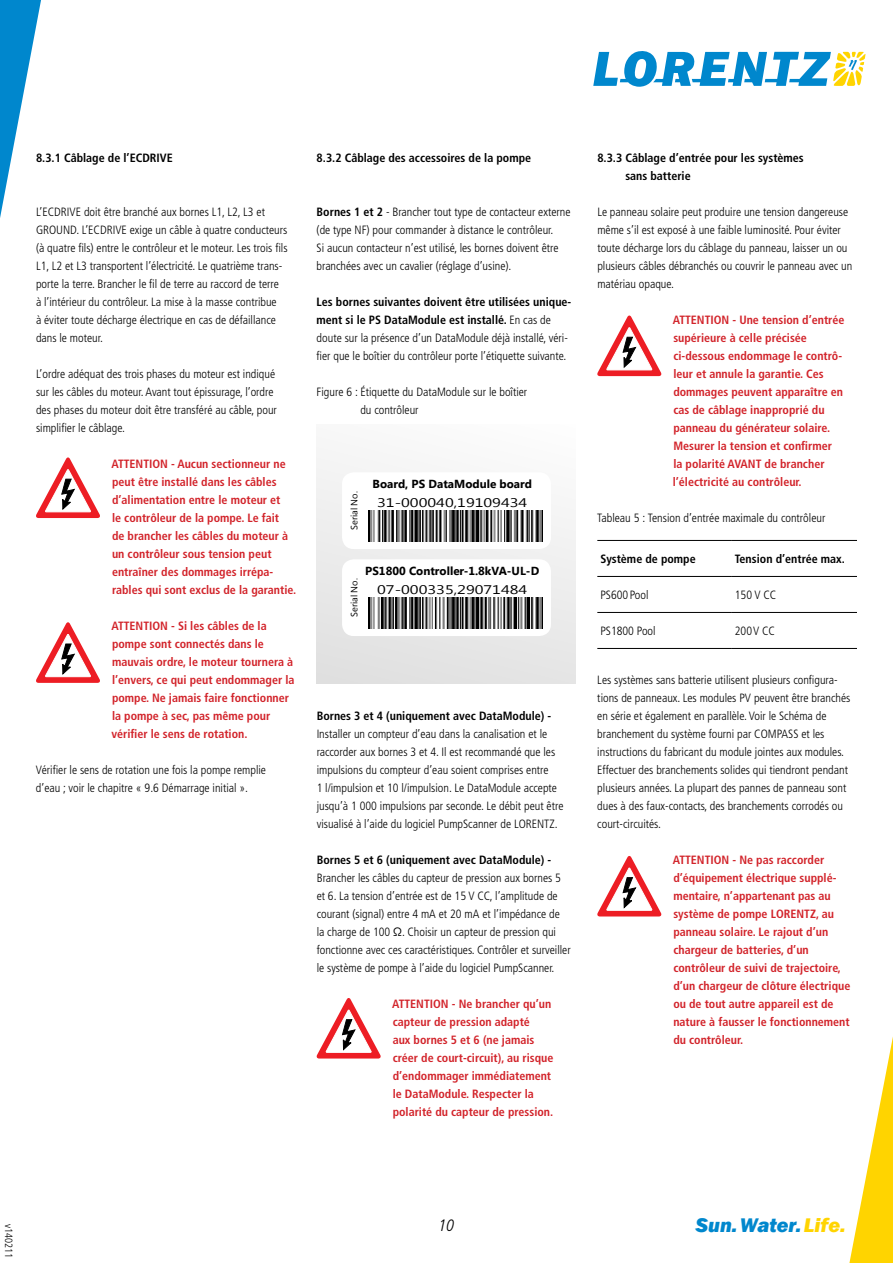
<style>
.page{position:relative;width:893px;height:1263px;background:#fff}
.page>*{position:absolute;margin:0;border:0;box-sizing:border-box;transform-origin:0 0}
.t1{font:italic 800 20.25px "Franklin Gothic";color:#0087cd}
.t2{font:italic 300 condensed 16.5px "Frutiger LT Pro";color:#000}
.t3{font:12.45px "Segoe UI";color:#000;scale:1.3 1}
.t4{font:300 condensed 12px/18px "Frutiger LT Pro";color:#000}
.t5{font:700 condensed 12px/18px "Frutiger LT Pro";color:#d2232a}
.t6{font:700 condensed 12px/18px "Frutiger LT Pro";color:#000}
.t7{font:700 11.7px "Segoe UI";color:#000}
.t8{font:300 condensed 10.5px "Frutiger LT Pro";color:#000}
.t9{font:9.15px "Segoe UI";color:#000}
.s1{font-weight:700}
.s2{color:#ffd400}
</style>
<div class="page">
<svg style="left:593px;top:51px;width:272px;height:36px"></svg>
<svg style="left:0;top:0;width:41px;height:218px"></svg>
<svg style="left:849px;top:1037px;width:44px;height:226px"></svg>
<svg style="left:36px;top:457px;width:64px;height:61px"></svg>
<svg style="left:36px;top:622px;width:64px;height:61px"></svg>
<div style="left:317px;top:424px;width:259px;height:260px;background:linear-gradient(to right,#ebebeb,#f1f1f1)"></div>
<div style="left:342px;top:472px;width:209px;height:77px;background:#fff;border-radius:12px"></div>
<div style="left:342px;top:559px;width:209px;height:77px;background:#fff;border-radius:12px"></div>
<img style="left:368px;top:511px;width:175px;height:30px">
<img style="left:368px;top:598px;width:175px;height:30px">
<svg style="left:317px;top:998px;width:64px;height:60px"></svg>
<svg style="left:597px;top:315px;width:64px;height:61px"></svg>
<hr style="left:597px;top:540px;width:135px;height:1px;background:#000">
<hr style="left:597px;top:576px;width:135px;height:1px;background:#000">
<hr style="left:597px;top:612px;width:135px;height:1px;background:#000">
<hr style="left:597px;top:648px;width:135px;height:1px;background:#000">
<hr style="left:732px;top:540px;width:125px;height:1px;background:#000">
<hr style="left:732px;top:576px;width:125px;height:1px;background:#000">
<hr style="left:732px;top:612px;width:125px;height:1px;background:#000">
<hr style="left:732px;top:648px;width:125px;height:1px;background:#000">
<svg style="left:597px;top:856px;width:64px;height:60px"></svg>
<p class="t6" style="left:36px;top:149px;width:138px">8.3.1 Câblage de l’ECDRIVE</p>
<p class="t4" style="left:36px;top:203px;width:253px">L’ECDRIVE doit être branché aux bornes L1, L2, L3 et GROUND. L’ECDRIVE exige un câble à quatre conducteurs (à quatre fils) entre le contrôleur et le moteur. Les trois fils L1, L2 et L3 transportent l’électricité. Le quatrième trans&shy;porte la terre. Brancher le fil de terre au raccord de terre<br>à l’intérieur du contrôleur. La mise à la masse contribue<br>à éviter toute décharge électrique en cas de défaillance dans le moteur.</p>
<p class="t4" style="left:36px;top:365px;width:242px">L’ordre adéquat des trois phases du moteur est indiqué sur les câbles du moteur. Avant tout épissurage, l’ordre des phases du moteur doit être transféré au câble, pour simplifier le câblage.</p>
<p class="t5" style="left:111px;top:455px;width:186px">ATTENTION - Aucun sectionneur ne peut être installé dans les câbles d’alimentation entre le moteur et<br>le contrôleur de la pompe. Le fait<br>de brancher les câbles du moteur à un contrôleur sous tension peut entraîner des dommages irrépa&shy;rables qui sont exclus de la garantie.</p>
<p class="t5" style="left:111px;top:617px;width:185px">ATTENTION - Si les câbles de la pompe sont connectés dans le mauvais ordre, le moteur tournera à l’envers, ce qui peut endommager la pompe. Ne jamais faire fonctionner la pompe à sec, pas même pour vérifier le sens de rotation.</p>
<p class="t4" style="left:36px;top:761px;width:232px">Vérifier le sens de rotation une fois la pompe remplie d’eau ; voir le chapitre « 9.6 Démarrage initial ».</p>
<p class="t6" style="left:317px;top:149px;width:216px">8.3.2 Câblage des accessoires de la pompe</p>
<p class="t4" style="left:317px;top:203px;width:255px"><span class="s1">Bornes 1 et 2</span> - Brancher tout type de contacteur externe (de type NF) pour commander à distance le contrôleur.<br>Si aucun contacteur n’est utilisé, les bornes doivent être branchées avec un cavalier (réglage d’usine).</p>
<p class="t4" style="left:317px;top:293px;width:255px"><span class="s1">Les bornes suivantes doivent être utilisées unique&shy;ment si le PS DataModule est installé.</span> En cas de doute sur la présence d’un DataModule déjà installé, véri&shy;fier que le boîtier du contrôleur porte l’étiquette suivante.</p>
<p class="t4" style="left:360px;top:383px;width:168px;text-indent:-44px">Figure 6 : Étiquette du DataModule sur le boîtier du contrôleur</p>
<p class="t9" style="left:348px;top:530px;width:40px;rotate:-90deg">Serial No.</p>
<p class="t7" style="left:373px;top:475px;width:161px">Board, PS DataModule board</p>
<p class="t3" style="left:377px;top:494px;width:117px">31-000040,19109434</p>
<p class="t9" style="left:348px;top:617px;width:40px;rotate:-90deg">Serial No.</p>
<p class="t7" style="left:365px;top:562px;width:176px">PS1800 Controller-1.8kVA-UL-D</p>
<p class="t3" style="left:377px;top:581px;width:117px">07-000335,29071484</p>
<p class="t6" style="left:317px;top:707px;width:236px">Bornes 3 et 4 (uniquement avec DataModule) -</p>
<p class="t4" style="left:317px;top:725px;width:248px">Installer un compteur d’eau dans la canalisation et le raccorder aux bornes 3 et 4. Il est recommandé que les impulsions du compteur d’eau soient comprises entre<br>1 l/impulsion et 10 l/impulsion. Le DataModule accepte jusqu’à 1 000 impulsions par seconde. Le débit peut être visualisé à l’aide du logiciel PumpScanner de LORENTZ.</p>
<p class="t6" style="left:317px;top:851px;width:236px">Bornes 5 et 6 (uniquement avec DataModule) -</p>
<p class="t4" style="left:317px;top:869px;width:256px">Brancher les câbles du capteur de pression aux bornes 5 et 6. La tension d’entrée est de 15 V CC, l’amplitude de courant (signal) entre 4 mA et 20 mA et l’impédance de<br>la charge de 100 Ω. Choisir un capteur de pression qui fonctionne avec ces caractéristiques. Contrôler et surveiller le système de pompe à l’aide du logiciel PumpScanner.</p>
<p class="t5" style="left:392px;top:995px;width:163px">ATTENTION - Ne brancher qu’un capteur de pression adapté<br>aux bornes 5 et 6 (ne jamais créer de court-circuit), au risque d’endommager immédiatement le DataModule. Respecter la polarité du capteur de pression.</p>
<p class="t6" style="left:625px;top:149px;width:180px;text-indent:-28px">8.3.3 Câblage d’entrée pour les systèmes sans batterie</p>
<p class="t4" style="left:597px;top:203px;width:256px">Le panneau solaire peut produire une tension dangereuse même s’il est exposé à une faible luminosité. Pour éviter toute décharge lors du câblage du panneau, laisser un ou plusieurs câbles débranchés ou couvrir le panneau avec un matériau opaque.</p>
<p class="t5" style="left:673px;top:311px;width:173px">ATTENTION - Une tension d’entrée supérieure à celle précisée ci-dessous endommage le contrô&shy;leur et annule la garantie. Ces dommages peuvent apparaître en cas de câblage inapproprié du panneau du générateur solaire.<br>Mesurer la tension et confirmer<br>la polarité AVANT de brancher l’électricité au contrôleur.</p>
<p class="t4" style="left:597px;top:509px;width:229px">Tableau 5 : Tension d’entrée maximale du contrôleur</p>
<p class="t6" style="left:600px;top:550px;width:97px">Système de pompe</p>
<p class="t6" style="left:735px;top:550px;width:112px">Tension d’entrée max.</p>
<p class="t4" style="left:600px;top:586px;width:50px">PS600 Pool</p>
<p class="t4" style="left:735px;top:586px;width:43px">150 V CC</p>
<p class="t4" style="left:600px;top:622px;width:57px">PS1800 Pool</p>
<p class="t4" style="left:735px;top:622px;width:42px">200V CC</p>
<p class="t4" style="left:597px;top:671px;width:255px">Les systèmes sans batterie utilisent plusieurs configura&shy;tions de panneaux. Les modules PV peuvent être branchés en série et également en parallèle. Voir le Schéma de branchement du système fourni par COMPASS et les instructions du fabricant du module jointes aux modules.<br>Effectuer des branchements solides qui tiendront pendant plusieurs années. La plupart des pannes de panneau sont dues à des faux-contacts, des branchements corrodés ou court-circuités.</p>
<p class="t5" style="left:673px;top:851px;width:179px">ATTENTION - Ne pas raccorder d’équipement électrique supplé&shy;mentaire, n’appartenant pas au système de pompe LORENTZ, au panneau solaire. Le rajout d’un chargeur de batteries, d’un contrôleur de suivi de trajectoire, d’un chargeur de clôture électrique ou de tout autre appareil est de nature à fausser le fonctionnement du contrôleur.</p>
<p class="t8" style="left:15px;top:1224px;width:36px;rotate:90deg">v140211</p>
<h2 class="t2" style="left:439px;top:1216px;width:17px">10</h2>
<h1 class="t1" style="left:696px;top:1212px;width:152px">Sun. Water. <span class="s2">Life.</span></h1>
</div>
